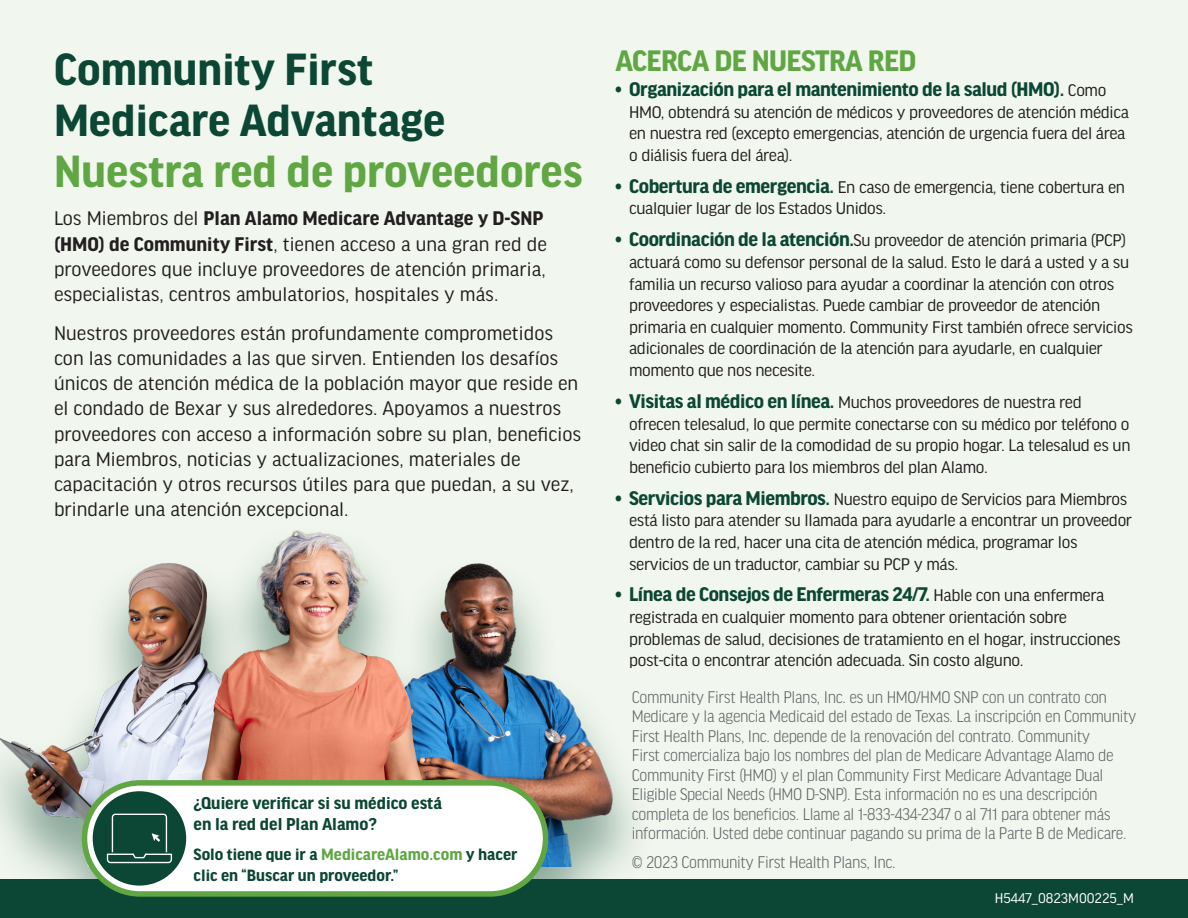
<style>
.page{position:relative;width:1188px;height:918px;background:#f1f7ee}
.page>*{position:absolute;margin:0;border:0;box-sizing:border-box;transform-origin:0 0}
.t1{font:700 48px "Good Headline Pro";color:#0c4634}
.t2{font:700 48px "Good Headline Pro";color:#60a744}
.t3{font:700 31.5px "Good Headline Pro";letter-spacing:-.02em;color:#60a744}
.t4{font:21px/25.2px "Good Headline Pro";color:#231f20}
.t5{font:700 21px "Good Headline Pro";letter-spacing:-.02em;color:#0c4634}
.t6{font:700 18.3px/21.6px "Good Headline Pro";color:#0c4634}
.t7{font:18px/21.6px "Good Headline Pro";letter-spacing:-.02em;color:#231f20}
.t8{font:300 18px/19.5px "Good Headline Pro Narr";letter-spacing:-.02em;color:#636366}
.t9{font:700 17.4px/21.6px "Good Headline Pro";color:#0c4634}
.t10{font:15px "Good Headline Pro";color:#fff}
.s1{font-weight:700}
.s2{color:#60a744}
.s3{font-weight:400;font-size:18px;color:#231f20}
.s4{font-weight:700;font-size:21px;color:#0c4634}
</style>
<div class="page">
<div style="left:0;top:879px;width:1188px;height:39px;background:#0c4634"></div>
<div style="left:0;top:522px;width:657px;height:396px;background:#0c4634"></div>
<img style="left:0;top:522px;width:657px;height:345px">
<div style="left:85px;top:783px;width:461px;height:111px;background:#fff;border-radius:56px"></div>
<div style="left:82px;top:780px;width:466px;height:117px;border:6px solid #60a744;border-radius:56px"></div>
<div style="left:93px;top:791px;width:93px;height:95px;background:#0c4634;border-radius:50%"></div>
<svg style="left:107px;top:814px;width:65px;height:49px"></svg>
<p class="t1" style="left:54px;top:47px;width:321px">Community First</p>
<p class="t1" style="left:54px;top:98px;width:393px">Medicare Advantage</p>
<p class="t2" style="left:54px;top:149px;width:530px">Nuestra red de proveedores</p>
<p class="t4" style="left:54px;top:206px;width:494px">Los Miembros del <span class="s1">Plan Alamo Medicare Advantage y D-SNP (HMO) de Community First</span>, tienen acceso a una gran red de proveedores que incluye proveedores de atención primaria, especialistas, centros ambulatorios, hospitales y más.</p>
<p class="t4" style="left:54px;top:321px;width:529px">Nuestros proveedores están profundamente comprometidos con las comunidades a las que sirven. Entienden los desafíos únicos de atención médica de la población mayor que reside en el condado de Bexar y sus alrededores. Apoyamos a nuestros proveedores con acceso a información sobre su plan, beneficios para Miembros, noticias y actualizaciones, materiales de capacitación y otros recursos útiles para que puedan, a su vez, brindarle una atención excepcional.</p>
<p class="t6" style="left:194px;top:792px;width:250px">¿Quiere verificar si su médico está en la red del Plan Alamo?</p>
<p class="t9" style="left:194px;top:844px;width:325px">Solo tiene que ir a <span class="s2">MedicareAlamo.com</span> y hacer clic en “Buscar un proveedor.”</p>
<p class="t3" style="left:616px;top:46px;width:302px">ACERCA DE NUESTRA RED</p>
<p class="t5" style="left:616px;top:79px;width:492px">• Organización para el mantenimiento de la salud (HMO). <span class="s3">Como</span></p>
<p class="t7" style="left:629px;top:101px;width:501px">HMO, obtendrá su atención de médicos y proveedores de atención médica en nuestra red (excepto emergencias, atención de urgencia fuera del área o diálisis fuera del área).</p>
<p class="t7" style="left:629px;top:177px;width:497px;text-indent:-14px"><span class="s4">• Cobertura de emergencia.</span> En caso de emergencia, tiene cobertura en cualquier lugar de los Estados Unidos.</p>
<p class="t7" style="left:629px;top:230px;width:505px;text-indent:-14px"><span class="s4">• Coordinación de la atención.</span>Su proveedor de atención primaria (PCP) actuará como su defensor personal de la salud. Esto le dará a usted y a su familia un recurso valioso para ayudar a coordinar la atención con otros proveedores y especialistas. Puede cambiar de proveedor de atención primaria en cualquier momento. Community First también ofrece servicios adicionales de coordinación de la atención para ayudarle, en cualquier momento que nos necesite.</p>
<p class="t7" style="left:629px;top:392px;width:503px;text-indent:-14px"><span class="s4">• Visitas al médico en línea.</span> Muchos proveedores de nuestra red ofrecen telesalud, lo que permite conectarse con su médico por teléfono o video chat sin salir de la comodidad de su propio hogar. La telesalud es un beneficio cubierto para los miembros del plan Alamo.</p>
<p class="t7" style="left:629px;top:488px;width:505px;text-indent:-14px"><span class="s4">• Servicios para Miembros.</span> Nuestro equipo de Servicios para Miembros está listo para atender su llamada para ayudarle a encontrar un proveedor dentro de la red, hacer una cita de atención médica, programar los servicios de un traductor, cambiar su PCP y más.</p>
<p class="t5" style="left:616px;top:585px;width:490px">• Línea de Consejos de Enfermeras 24/7. <span class="s3">Hable con una enfermera</span></p>
<p class="t7" style="left:629px;top:607px;width:493px">registrada en cualquier momento para obtener orientación sobre problemas de salud, decisiones de tratamiento en el hogar, instrucciones post-cita o encontrar atención adecuada. Sin costo alguno.</p>
<p class="t8" style="left:632px;top:688px;width:506px">Community First Health Plans, Inc. es un HMO/HMO SNP con un contrato con Medicare y la agencia Medicaid del estado de Texas. La inscripción en Community First Health Plans, Inc. depende de la renovación del contrato. Community<br>First comercializa bajo los nombres del plan de Medicare Advantage Alamo de Community First (HMO) y el plan Community First Medicare Advantage Dual Eligible Special Needs (HMO D-SNP). Esta información no es una descripción completa de los beneficios. Llame al 1-833-434-2347 o al 711 para obtener más información. Usted debe continuar pagando su prima de la Parte B de Medicare.</p>
<p class="t8" style="left:632px;top:853px;width:265px">© 2023 Community First Health Plans, Inc.</p>
<p class="t10" style="left:995px;top:891px;width:141px">H5447_0823M00225_M</p>
</div>
